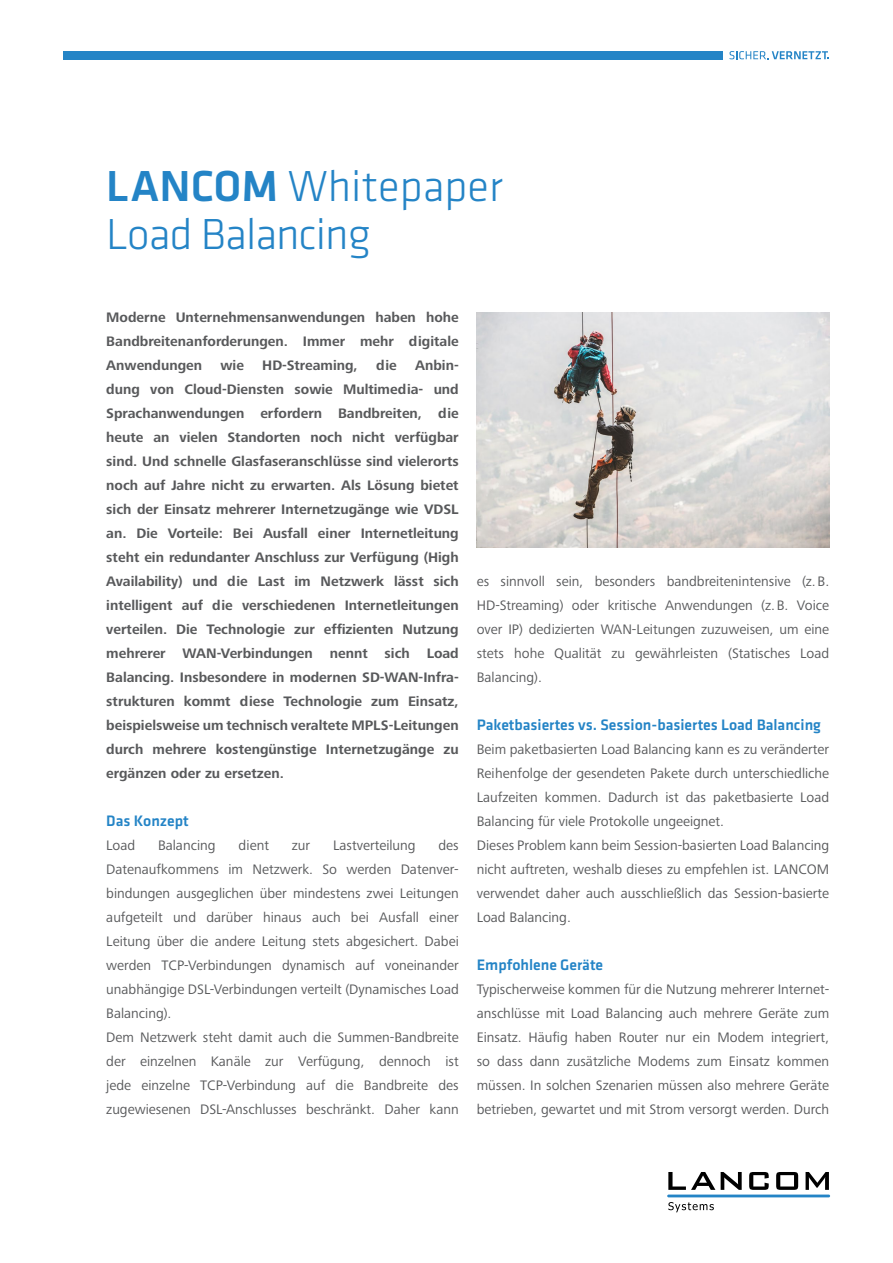
<style>
.page{position:relative;width:893px;height:1263px;background:#fff}
.page>*{position:absolute;margin:0;border:0;box-sizing:border-box;transform-origin:0 0}
.t1{font:300 45px/48px "Klavika Basic";letter-spacing:-.02em;color:#2484c6}
.t2{font:500 15.75px "Klavika Basic";color:#2484c6}
.t3{font:14.25px/24px "Frutiger Next Pro";color:#58595b}
.t4{font:700 14.25px/24px "Frutiger Next Pro";color:#58595b;text-align:justify}
.s1{font-weight:500}
</style>
<div class="page">
<svg style="left:668px;top:1172px;width:47px;height:18px"></svg>
<svg style="left:721px;top:1172px;width:21px;height:18px"></svg>
<svg style="left:749px;top:1172px;width:20px;height:18px"></svg>
<svg style="left:776px;top:1172px;width:22px;height:18px"></svg>
<svg style="left:806px;top:1172px;width:23px;height:18px"></svg>
<svg style="left:668px;top:1202px;width:46px;height:10px"></svg>
<hr style="left:667px;top:1194px;width:163px;height:3px;background:#2484c6">
<div style="left:64px;top:51px;width:659px;height:9px;background:#2484c6"></div>
<svg style="left:729px;top:51px;width:100px;height:8px"></svg>
<img style="left:476px;top:313px;width:353px;height:235px">
<h1 class="t1" style="left:106px;top:161px;width:398px"><span class="s1">LANCOM</span> Whitepaper<br>Load Balancing</h1>
<p class="t4" style="left:106px;top:306px;width:354px">Moderne Unternehmensanwendungen haben hohe Bandbreitenanforderungen. Immer mehr digitale Anwendungen</p>
<p class="t4" style="left:106px;top:354px;width:354px;text-indent:309px">Anbin&shy;dung von Cloud-Diensten sowie Multimedia- und Sprachanwendungen erfordern Bandbreiten, die heute an vielen Standorten noch nicht verfügbar sind. Und schnelle Glasfaseranschlüsse sind vielerorts noch auf Jahre nicht zu erwarten. Als Lösung bietet sich der Einsatz mehrerer Internetzugänge wie VDSL an. Die Vorteile: Bei Ausfall einer Internetleitung steht ein redundanter Anschluss zur Verfügung (High Availability) und die Last im Netzwerk lässt sich intelligent auf die verschiedenen Internetleitungen verteilen. Die Technologie zur effizienten Nutzung mehrerer WAN-Verbindungen nennt sich Load Balancing. Insbesondere in modernen SD-WAN-Infra&shy;strukturen kommt diese Technologie zum Einsatz, beispielsweise um technisch veraltete MPLS-Leitungen durch mehrere kostengünstige Internetzugänge zu ergänzen oder zu ersetzen.</p>
<p class="t2" style="left:106px;top:810px;width:84px">Das Konzept</p>
<p class="t3" style="left:106px;top:834px;width:30px">Load</p>
<p class="t3" style="left:158px;top:834px;width:59px">Balancing</p>
<p class="t3" style="left:238px;top:834px;width:32px">dient</p>
<p class="t3" style="left:292px;top:834px;width:20px">zur</p>
<p class="t3" style="left:333px;top:834px;width:84px">Lastverteilung</p>
<p class="t4" style="left:220px;top:354px;width:25px">wie</p>
<p class="t4" style="left:262px;top:354px;width:97px">HD-Streaming,</p>
<p class="t4" style="left:376px;top:354px;width:22px">die</p>
<p class="t3" style="left:106px;top:834px;width:354px;text-indent:332px">des Datenaufkommens im Netzwerk. So werden Datenver&shy;bindungen ausgeglichen über mindestens zwei Leitungen aufgeteilt und darüber hinaus auch bei Ausfall einer Leitung über die andere Leitung stets abgesichert. Dabei werden TCP-Verbindungen dynamisch auf voneinander unabhängige DSL-Verbindungen verteilt (Dynamisches Load Balancing).<br>Dem Netzwerk steht damit auch die Summen-Bandbreite der einzelnen Kanäle zur Verfügung, dennoch ist jede einzelne TCP-Verbindung auf die Bandbreite des zugewiesenen DSL-Anschlusses beschränkt. Daher kann</p>
<p class="t3" style="left:477px;top:570px;width:354px;text-align:justify">es sinnvoll sein, besonders bandbreitenintensive (z.B.<br>HD-Streaming) oder kritische Anwendungen (z.B. Voice over IP) dedizierten WAN-Leitungen zuzuweisen, um eine stets hohe Qualität zu gewährleisten (Statisches Load Balancing).</p>
<p class="t2" style="left:477px;top:714px;width:346px">Paketbasiertes vs. Session-basiertes Load Balancing</p>
<p class="t3" style="left:477px;top:738px;width:354px">Beim paketbasierten Load Balancing kann es zu veränderter Reihenfolge der gesendeten Pakete durch unterschiedliche Laufzeiten kommen. Dadurch ist das paketbasierte Load Balancing für viele Protokolle ungeeignet.<br>Dieses Problem kann beim Session-basierten Load Balancing nicht auftreten, weshalb dieses zu empfehlen ist. LANCOM verwendet daher auch ausschließlich das Session-basierte Load Balancing.</p>
<p class="t2" style="left:477px;top:954px;width:128px">Empfohlene Geräte</p>
<p class="t3" style="left:477px;top:978px;width:354px;text-align:justify">Typischerweise kommen für die Nutzung mehrerer Internet&shy;anschlüsse mit Load Balancing auch mehrere Geräte zum Einsatz. Häufig haben Router nur ein Modem integriert, so dass dann zusätzliche Modems zum Einsatz kommen müssen. In solchen Szenarien müssen also mehrere Geräte betrieben, gewartet und mit Strom versorgt werden. Durch</p>
</div>
